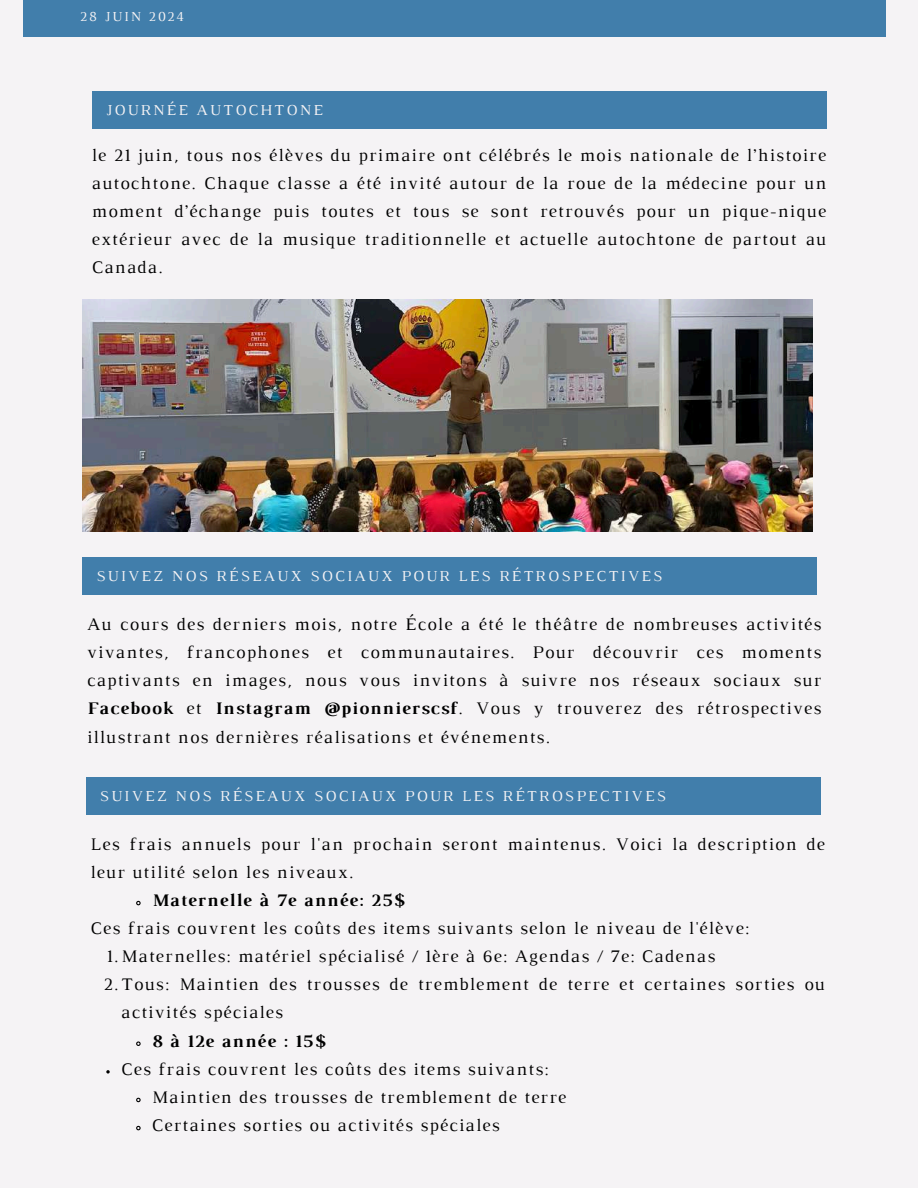
<style>
.page{position:relative;width:918px;height:1188px;background:#f5f3f5}
.page>*{position:absolute;margin:0;border:0;box-sizing:border-box;transform-origin:0 0}
.t1{font:18px/28.2px "Luthier";letter-spacing:.07em;color:#000;text-align:justify}
.t2{font:700 18px "Luthier";letter-spacing:.07em;color:#000}
.t3{font:15.45px "Luthier";letter-spacing:.14em;color:#f5f3f5}
.t4{font:13.95px "Luthier";letter-spacing:.14em;color:#f5f3f5}
.s1{font-weight:700}
</style>
<div class="page">
<div style="left:24px;top:0;width:862px;height:37px;background:#417eab"></div>
<div style="left:92px;top:92px;width:735px;height:37px;background:#417eab"></div>
<div style="left:83px;top:558px;width:734px;height:37px;background:#417eab"></div>
<img style="left:83px;top:299px;width:730px;height:232px">
<div style="left:86px;top:777px;width:735px;height:38px;background:#417eab"></div>
<svg style="left:136px;top:900px;width:5px;height:6px"></svg>
<svg style="left:136px;top:1041px;width:5px;height:5px"></svg>
<svg style="left:106px;top:1070px;width:4px;height:4px"></svg>
<svg style="left:136px;top:1097px;width:5px;height:6px"></svg>
<svg style="left:136px;top:1125px;width:5px;height:6px"></svg>
<p class="t4" style="left:80px;top:11px;width:106px">28 JUIN 2024</p>
<p class="t3" style="left:106px;top:104px;width:218px">JOURNÉE AUTOCHTONE</p>
<p class="t1" style="left:92px;top:142px;width:736px">le 21 juin, tous nos élèves du primaire ont célébrés le mois nationale de l’histoire autochtone. Chaque classe a été invité autour de la roue de la médecine pour un moment d’échange puis toutes et tous se sont retrouvés pour un pique-nique extérieur avec de la musique traditionnelle et actuelle autochtone de partout au Canada.</p>
<p class="t3" style="left:96px;top:570px;width:568px">SUIVEZ NOS RÉSEAUX SOCIAUX POUR LES RÉTROSPECTIVES</p>
<p class="t1" style="left:87px;top:611px;width:736px">Au cours des derniers mois, notre École a été le théâtre de nombreuses activités vivantes, francophones et communautaires. Pour découvrir ces moments captivants en images, nous vous invitons à suivre nos réseaux sociaux sur <span class="s1">Facebook</span> et <span class="s1">Instagram @pionnierscsf</span>. Vous y trouverez des rétrospectives illustrant nos dernières réalisations et événements.</p>
<p class="t3" style="left:100px;top:790px;width:568px">SUIVEZ NOS RÉSEAUX SOCIAUX POUR LES RÉTROSPECTIVES</p>
<p class="t1" style="left:91px;top:831px;width:736px">Les frais annuels pour l'an prochain seront maintenus. Voici la description de leur utilité selon les niveaux.</p>
<p class="t2" style="left:152px;top:893px;width:254px">Maternelle à 7e année: 25$</p>
<p class="t1" style="left:91px;top:915px;width:660px">Ces frais couvrent les coûts des items suivants selon le niveau de l'élève:</p>
<p class="t1" style="left:107px;top:944px;width:610px">1.Maternelles: matériel spécialisé / 1ère à 6e: Agendas / 7e: Cadenas</p>
<p class="t1" style="left:104px;top:972px;width:723px">2.Tous: Maintien des trousses de tremblement de terre et certaines sorties ou</p>
<p class="t1" style="left:121px;top:1000px;width:163px">activités spéciales</p>
<p class="t2" style="left:152px;top:1034px;width:175px">8 à 12e année : 15$</p>
<p class="t1" style="left:152px;top:1056px;width:416px;text-align:left;text-indent:-31px">Ces frais couvrent les coûts des items suivants:<br>Maintien des trousses de tremblement de terre<br>Certaines sorties ou activités spéciales</p>
</div>
